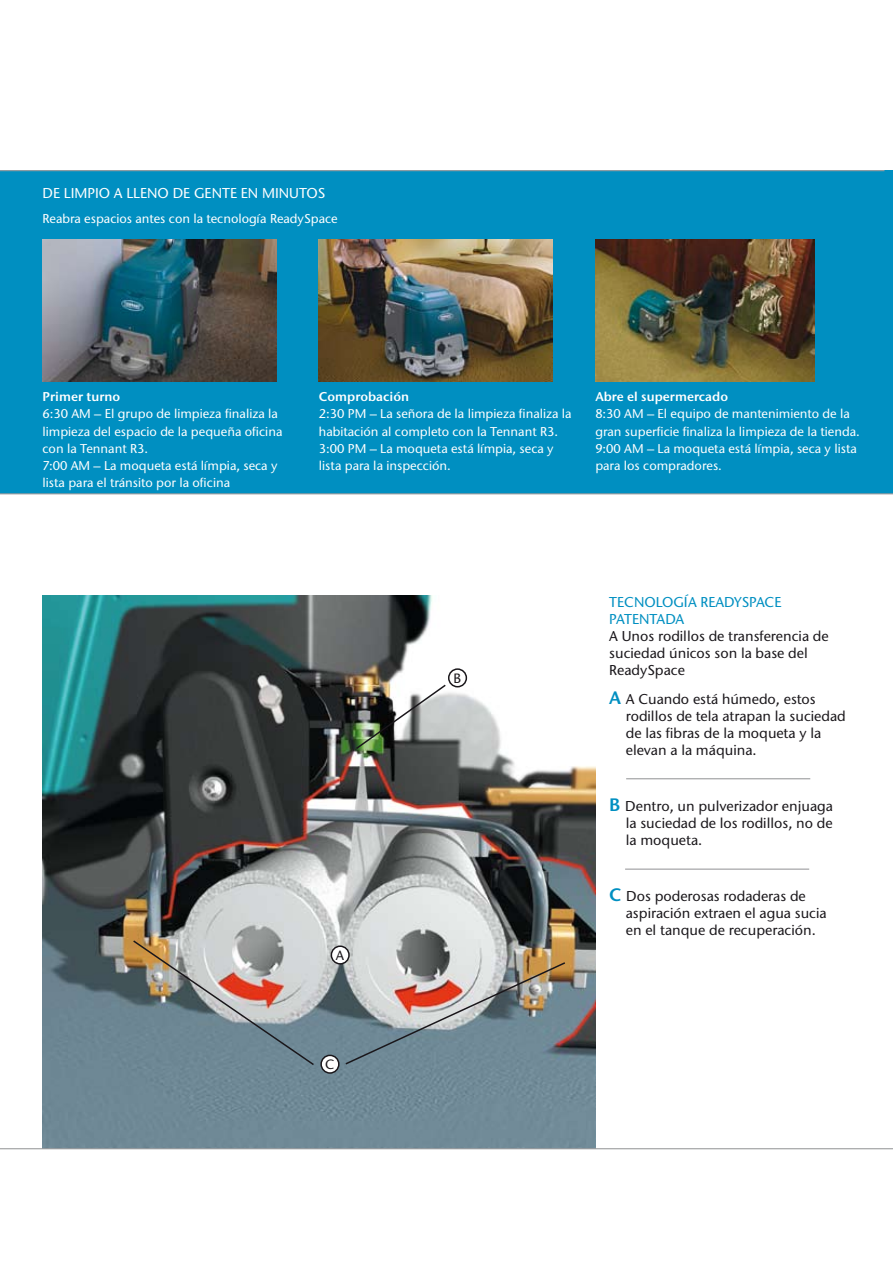
<style>
.page{position:relative;width:893px;height:1263px;background:#fff}
.page>*{position:absolute;margin:0;border:0;box-sizing:border-box;transform-origin:0 0}
.t1{font:500 14.25px/17.1px "Stone Sans ITC";color:#1a171b}
.t2{font:500 14.25px "Stone Sans ITC";color:#fff}
.t3{font:500 14.25px/17.1px "Stone Sans ITC";color:#008fc1}
.t4{font:500 13.5px "Stone Sans ITC";color:#1a171b}
.t5{font:500 12.75px/17.1px "Stone Sans ITC";color:#fff}
.t6{font:12.75px "Stone Sans ITC Semi";color:#fff}
.s1{font-family:"Stone Sans ITC Semi";font-weight:400;font-size:18px;color:#008fc1}
</style>
<div class="page">
<div style="left:0;top:170px;width:893px;height:323px;background:#008fc1"></div>
<hr style="left:0;top:493px;width:893px;height:1px;background:#9c9d9f">
<hr style="left:626px;top:778px;width:184px;height:1px;background:#9c9d9f">
<hr style="left:625px;top:868px;width:184px;height:2px;background:#9c9d9f">
<img style="left:43px;top:239px;width:233px;height:143px">
<img style="left:319px;top:239px;width:234px;height:143px">
<img style="left:595px;top:239px;width:219px;height:143px">
<img style="left:43px;top:595px;width:552px;height:553px">
<hr style="left:0;top:1148px;width:893px;height:1px;background:#9c9d9f">
<div style="left:321px;top:1055px;width:18px;height:18px;background:#fff;border-radius:50%"></div>
<div style="left:320px;top:1054px;width:20px;height:20px;border:2px solid #1a171b;border-radius:50%"></div>
<div style="left:331px;top:946px;width:18px;height:18px;background:#fff;border-radius:50%"></div>
<div style="left:331px;top:945px;width:19px;height:19px;border:2px solid #1a171b;border-radius:50%"></div>
<div style="left:448px;top:668px;width:19px;height:19px;border:2px solid #1a171b;border-radius:50%"></div>
<img style="left:344px;top:961px;width:223px;height:105px">
<img style="left:132px;top:939px;width:184px;height:127px">
<img style="left:354px;top:683px;width:93px;height:67px">
<hr style="left:0;top:170px;width:884px;height:1px;background:#9c9d9f">
<p class="t2" style="left:43px;top:185px;width:285px">DE LIMPIO A LLENO DE GENTE EN MINUTOS</p>
<p class="t5" style="left:43px;top:210px;width:297px">Reabra espacios antes con la tecnología ReadySpace</p>
<p class="t6" style="left:43px;top:389px;width:79px">Primer turno</p>
<p class="t5" style="left:43px;top:405px;width:241px">6:30 AM – El grupo de limpieza finaliza la limpieza del espacio de la pequeña oficina con la Tennant R3.<br>7:00 AM – La moqueta está límpia, seca y lista para el tránsito por la oficina</p>
<p class="t6" style="left:319px;top:389px;width:92px">Comprobación</p>
<p class="t5" style="left:319px;top:405px;width:254px">2:30 PM – La señora de la limpieza finaliza la habitación al completo con la Tennant R3.<br>3:00 PM – La moqueta está límpia, seca y lista para la inspección.</p>
<p class="t6" style="left:595px;top:389px;width:134px">Abre el supermercado</p>
<p class="t5" style="left:595px;top:405px;width:266px">8:30 AM – El equipo de mantenimiento de la gran superficie finaliza la limpieza de la tienda.<br>9:00 AM – La moqueta está límpia, seca y lista para los compradores.</p>
<p class="t4" style="left:336px;top:947px;width:10px">A</p>
<p class="t4" style="left:325px;top:1056px;width:11px">C</p>
<p class="t4" style="left:453px;top:670px;width:9px">B</p>
<p class="t3" style="left:609px;top:593px;width:174px">TECNOLOGÍA READYSPACE<br>PATENTADA</p>
<p class="t1" style="left:609px;top:627px;width:221px">A Unos rodillos de transferencia de suciedad únicos son la base del<br>ReadySpace</p>
<p class="t1" style="left:626px;top:690px;width:221px;text-indent:-17px"><span class="s1">A</span> A Cuando está húmedo, estos rodillos de tela atrapan la suciedad de las fibras de la moqueta y la elevan a la máquina.</p>
<p class="t1" style="left:626px;top:798px;width:209px;text-align:justify;text-indent:-17px"><span class="s1">B</span> Dentro, un pulverizador enjuaga la suciedad de los rodillos, no de la moqueta.</p>
<p class="t1" style="left:626px;top:888px;width:202px;text-indent:-16px"><span class="s1">C</span> Dos poderosas rodaderas de aspiración extraen el agua sucia en el tanque de recuperación.</p>
</div>
